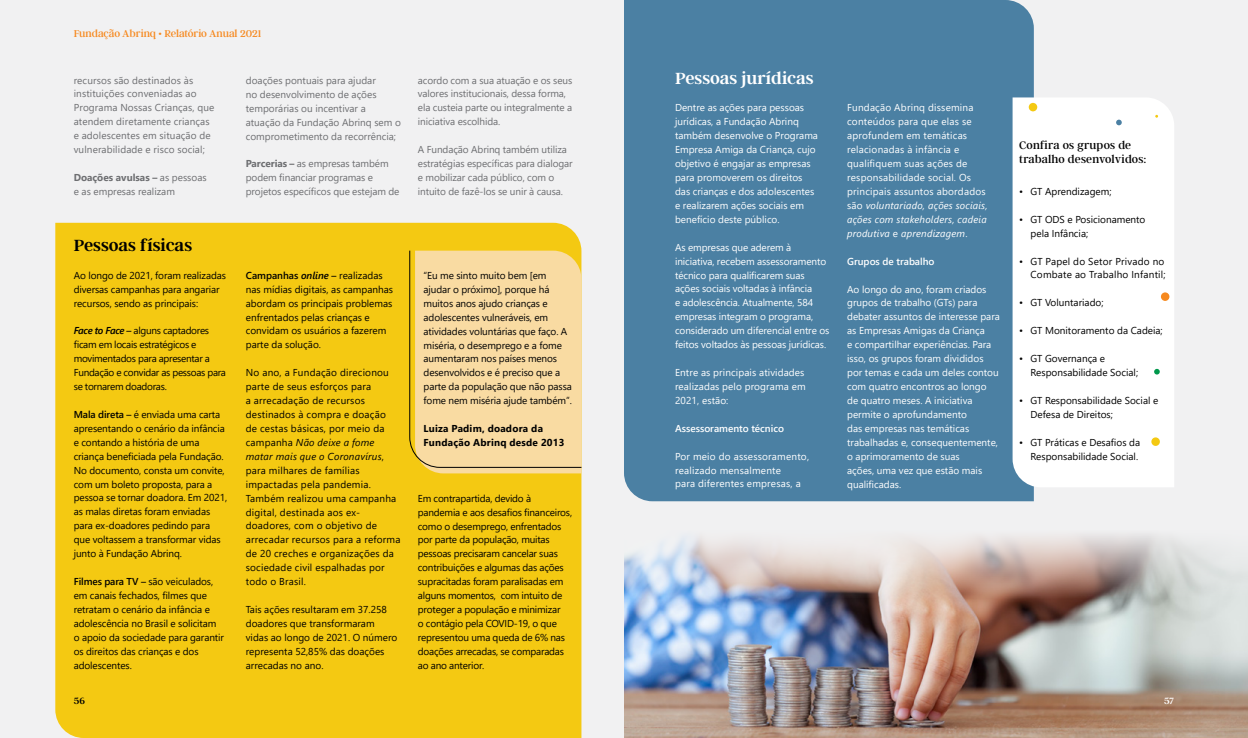
<style>
.page{position:relative;width:1248px;height:738px;background:#fff}
.page>*{position:absolute;margin:0;border:0;box-sizing:border-box;transform-origin:0 0}
.t1{font:600 18px "Argent CF";color:#fff}
.t2{font:600 18px "Argent CF";color:#000}
.t3{font:12px/14.4px "Argent CF";letter-spacing:.015em;color:#000}
.t4{font:11px "Argent CF";color:#f6891f}
.t5{font:10px/13.9px "Segoe UI";letter-spacing:-.01em;color:#000}
.t6{font:10px/13.9px "Segoe UI";color:#fff}
.t7{font:10px/13.9px "Segoe UI";color:#6d6e71}
.t8{font:10px/13.9px "Segoe UI";letter-spacing:.02em;color:#000}
.t9{font:10px/13.9px "Segoe UI";letter-spacing:.02em;color:#fff}
.t10{font:10px/13.9px "Segoe UI";letter-spacing:-.03em;color:#000}
.t11{font:700 10px/13.9px "Segoe UI";letter-spacing:.02em;color:#000}
.t12{font:600 10px "Segoe UI";color:#fff}
.t13{font:600 10px "Argent CF";color:#000}
.t14{font:600 10px "Argent CF";color:#fff}
.s1{font-weight:700}
.s2{font-weight:600;font-style:italic}
.s3{font-weight:600}
.s4{font-style:italic}
</style>
<div class="page">
<div style="left:0;top:0;width:624px;height:737px;background:#f1f1f2"></div>
<div style="left:624px;top:0;width:623px;height:737px;background:#f1f1f2"></div>
<div style="left:624px;top:0;width:409px;height:501px;background:#4b80a3"></div>
<div style="left:55px;top:222px;width:526px;height:515px;background:#f4c912"></div>
<div style="left:1012px;top:97px;width:162px;height:390px;background:#fff"></div>
<svg style="left:415px;top:468px;width:166px;height:5px"></svg>
<div style="left:409px;top:250px;width:173px;height:218px;background:#f9dba2"></div>
<img style="left:624px;top:598px;width:623px;height:139px">
<img style="left:624px;top:535px;width:623px;height:63px">
<svg style="left:1160px;top:292px;width:9px;height:9px"></svg>
<div style="left:1028px;top:103px;width:9px;height:8px;background:#f4c912;border-radius:50%"></div>
<svg style="left:1115px;top:119px;width:6px;height:6px"></svg>
<svg style="left:1153px;top:368px;width:6px;height:6px"></svg>
<div style="left:1151px;top:437px;width:8px;height:8px;background:#f4c912;border-radius:50%"></div>
<p class="t4" style="left:74px;top:27px;width:189px">Fundação Abrinq • Relatório Anual 2021</p>
<p class="t7" style="left:74px;top:72px;width:142px">recursos são destinados às instituições conveniadas ao<br>Programa Nossas Crianças, que atendem diretamente crianças e adolescentes em situação de vulnerabilidade e risco social;</p>
<p class="t7" style="left:74px;top:169px;width:134px"><span class="s1">Doações avulsas –</span> as pessoas e as empresas realizam</p>
<h1 class="t2" style="left:74px;top:235px;width:120px">Pessoas físicas</h1>
<p class="t5" style="left:74px;top:267px;width:154px">Ao longo de 2021, foram realizadas diversas campanhas para angariar recursos, sendo as principais:</p>
<p class="t10" style="left:74px;top:323px;width:154px"><span class="s2">Face to Face</span> <span class="s3">–</span> alguns captadores ficam em locais estratégicos e movimentados para apresentar a<br>Fundação e convidar as pessoas para se tornarem doadoras.</p>
<p class="t5" style="left:74px;top:406px;width:155px"><span class="s3">Mala direta –</span> é enviada uma carta apresentando o cenário da infância e contando a história de uma criança beneficiada pela Fundação.<br>No documento, consta um convite, com um boleto proposta, para a pessoa se tornar doadora. Em 2021, as malas diretas foram enviadas para ex-doadores pedindo para que voltassem a transformar vidas junto à Fundação Abrinq.</p>
<p class="t5" style="left:74px;top:573px;width:152px"><span class="s3">Filmes para TV –</span> são veiculados, em canais fechados, filmes que retratam o cenário da infância e adolescência no Brasil e solicitam o apoio da sociedade para garantir os direitos das crianças e dos adolescentes.</p>
<p class="t13" style="left:74px;top:695px;width:13px">56</p>
<p class="t7" style="left:246px;top:72px;width:156px">doações pontuais para ajudar<br>no desenvolvimento de ações temporárias ou incentivar a atuação da Fundação Abrinq sem o comprometimento da recorrência;</p>
<p class="t7" style="left:246px;top:156px;width:155px"><span class="s1">Parcerias –</span> as empresas também podem financiar programas e projetos específicos que estejam de</p>
<p class="t5" style="left:246px;top:267px;width:149px"><span class="s3">Campanhas</span> <span class="s2">online</span> <span class="s3">–</span> realizadas nas mídias digitais, as campanhas abordam os principais problemas enfrentados pelas crianças e convidam os usuários a fazerem parte da solução.</p>
<p class="t8" style="left:246px;top:364px;width:156px">No ano, a Fundação direcionou parte de seus esforços para<br>a arrecadação de recursos destinados à compra e doação<br>de cestas básicas, por meio da campanha <span class="s4">Não deixe a fome matar mais que o Coronavírus</span>, para milhares de famílias impactadas pela pandemia.<br>Também realizou uma campanha digital, destinada aos ex&shy;doadores, com o objetivo de arrecadar recursos para a reforma de 20 creches e organizações da sociedade civil espalhadas por todo o Brasil.</p>
<p class="t5" style="left:246px;top:601px;width:153px">Tais ações resultaram em 37.258 doadores que transformaram vidas ao longo de 2021. O número representa 52,85% das doações arrecadas no ano.</p>
<p class="t7" style="left:418px;top:72px;width:156px">acordo com a sua atuação e os seus valores institucionais, dessa forma, ela custeia parte ou integralmente a iniciativa escolhida.</p>
<p class="t7" style="left:418px;top:142px;width:156px">A Fundação Abrinq também utiliza estratégias específicas para dialogar e mobilizar cada público, com o intuito de fazê-los se unir à causa.</p>
<p class="t5" style="left:423px;top:267px;width:150px">“Eu me sinto muito bem [em ajudar o próximo], porque há muitos anos ajudo crianças e adolescentes vulneráveis, em atividades voluntárias que faço. A miséria, o desemprego e a fome aumentaram nos países menos desenvolvidos e é preciso que a parte da população que não passa fome nem miséria ajude também”.</p>
<p class="t11" style="left:423px;top:420px;width:142px">Luiza Padim, doadora da<br>Fundação Abrinq desde 2013</p>
<p class="t5" style="left:418px;top:490px;width:156px">Em contrapartida, devido à pandemia e aos desafios financeiros, como o desemprego, enfrentados por parte da população, muitas pessoas precisaram cancelar suas contribuições e algumas das ações supracitadas foram paralisadas em alguns momentos, com intuito de proteger a população e minimizar<br>o contágio pela COVID-19, o que representou uma queda de 6% nas doações arrecadas, se comparadas ao ano anterior.</p>
<h1 class="t1" style="left:675px;top:69px;width:140px">Pessoas jurídicas</h1>
<p class="t6" style="left:675px;top:100px;width:144px">Dentre as ações para pessoas jurídicas, a Fundação Abrinq também desenvolve o Programa<br>Empresa Amiga da Criança, cujo objetivo é engajar as empresas para promoverem os direitos das crianças e dos adolescentes e realizarem ações sociais em benefício deste público.</p>
<p class="t6" style="left:675px;top:239px;width:156px">As empresas que aderem à iniciativa, recebem assessoramento técnico para qualificarem suas ações sociais voltadas à infância<br>e adolescência. Atualmente, 584 empresas integram o programa, considerado um diferencial entre os feitos voltados às pessoas jurídicas.</p>
<p class="t6" style="left:675px;top:364px;width:132px;text-align:justify">Entre as principais atividades realizadas pelo programa em 2021, estão:</p>
<p class="t12" style="left:675px;top:418px;width:110px">Assessoramento técnico</p>
<p class="t9" style="left:675px;top:448px;width:136px">Por meio do assessoramento, realizado mensalmente<br>para diferentes empresas, a</p>
<p class="t9" style="left:847px;top:100px;width:142px">Fundação Abrinq dissemina conteúdos para que elas se aprofundem em temáticas relacionadas à infância e qualifiquem suas ações de responsabilidade social. Os principais assuntos abordados são <span class="s4">voluntariado, ações sociais, ações com stakeholders, cadeia produtiva</span> e <span class="s4">aprendizagem</span>.</p>
<p class="t12" style="left:847px;top:251px;width:89px">Grupos de trabalho</p>
<p class="t6" style="left:847px;top:281px;width:154px">Ao longo do ano, foram criados grupos de trabalho (GTs) para debater assuntos de interesse para as Empresas Amigas da Criança<br>e compartilhar experiências. Para isso, os grupos foram divididos por temas e cada um deles contou com quatro encontros ao longo de quatro meses. A iniciativa permite o aprofundamento<br>das empresas nas temáticas trabalhadas e, consequentemente, o aprimoramento de suas<br>ações, uma vez que estão mais qualificadas.</p>
<p class="t3" style="left:1019px;top:138px;width:128px">Confira os grupos de trabalho desenvolvidos:</p>
<p class="t5" style="left:1019px;top:183px;width:94px">• GT Aprendizagem;</p>
<p class="t5" style="left:1030px;top:211px;width:116px;text-indent:-11px">• GT ODS e Posicionamento pela Infância;</p>
<p class="t8" style="left:1019px;top:253px;width:148px;text-align:right">• GT Papel do Setor Privado no<br>Combate ao Trabalho Infantil;</p>
<p class="t5" style="left:1019px;top:295px;width:86px">• GT Voluntariado;</p>
<p class="t5" style="left:1019px;top:322px;width:145px">• GT Monitoramento da Cadeia;</p>
<p class="t5" style="left:1030px;top:350px;width:109px;text-indent:-11px">• GT Governança e<br>Responsabilidade Social;</p>
<p class="t5" style="left:1030px;top:392px;width:129px;text-indent:-11px">• GT Responsabilidade Social e<br>Defesa de Direitos;</p>
<p class="t5" style="left:1019px;top:434px;width:122px;text-align:right">• GT Práticas e Desafios da<br>Responsabilidade Social.</p>
<p class="t14" style="left:1163px;top:695px;width:12px">57</p>
</div>
